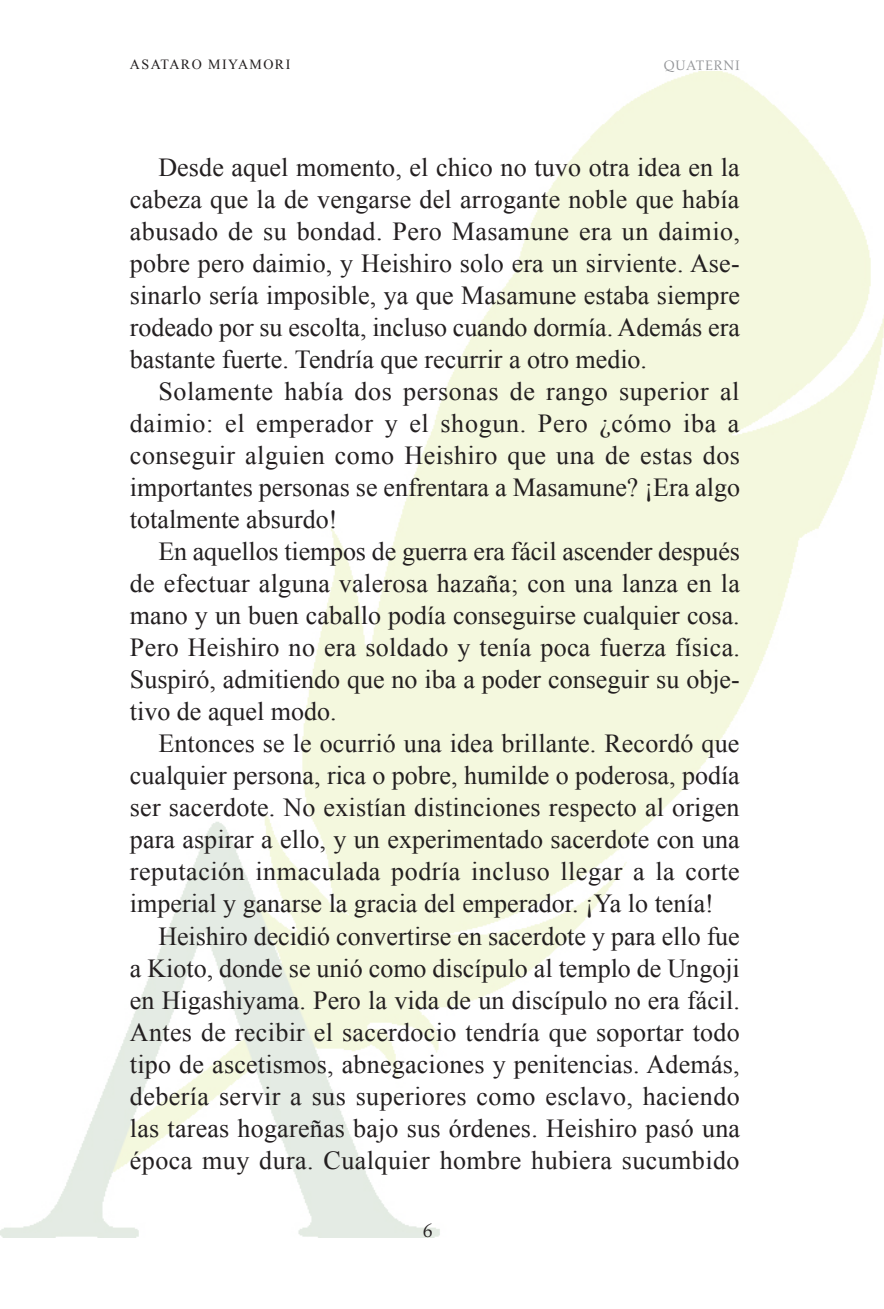
<style>
.page{position:relative;width:884px;height:1309px;background:#fff}
.page>*{position:absolute;margin:0;border:0;box-sizing:border-box;transform-origin:0 0}
.texto_yo{font:26px/32px "Times New Roman";color:#231f20;text-align:justify}
.t1{font:20px "Aldus LT Std";color:#231f20}
.t2{font:14px "Times New Roman";letter-spacing:.1em;color:#231f20}
.t3{font:14px "Aldus LT Std";letter-spacing:.05em;color:#939598}
</style>
<div class="page">
<img style="left:0;top:71px;width:883px;height:1166px">
<p class="t2" style="left:130px;top:55px;width:162px">ASATARO MIYAMORI</p>
<p class="t3" style="left:663px;top:57px;width:77px">QUATERNI</p>
<p class="texto_yo" style="left:130px;top:151px;width:611px;text-indent:28px">Desde aquel momento, el chico no tuvo otra idea en la cabeza que la de vengarse del arrogante noble que había abusado de su bondad. Pero Masamune era un daimio, pobre pero daimio, y Heishiro solo era un sirviente. Ase&shy;sinarlo sería imposible, ya que Masamune estaba siempre rodeado por su escolta, incluso cuando dormía. Además era bastante fuerte. Tendría que recurrir a otro medio.</p>
<p class="texto_yo" style="left:130px;top:375px;width:611px;text-indent:28px">Solamente había dos personas de rango superior al daimio: el emperador y el shogun. Pero ¿cómo iba a conseguir alguien como Heishiro que una de estas dos importantes personas se enfrentara a Masamune? ¡Era algo totalmente absurdo!</p>
<p class="texto_yo" style="left:130px;top:535px;width:611px;text-indent:28px">En aquellos tiempos de guerra era fácil ascender después de efectuar alguna valerosa hazaña; con una lanza en la mano y un buen caballo podía conseguirse cualquier cosa.<br>Pero Heishiro no era soldado y tenía poca fuerza física.<br>Suspiró, admitiendo que no iba a poder conseguir su obje&shy;tivo de aquel modo.</p>
<p class="texto_yo" style="left:130px;top:727px;width:611px;text-indent:28px">Entonces se le ocurrió una idea brillante. Recordó que cualquier persona, rica o pobre, humilde o poderosa, podía ser sacerdote. No existían distinciones respecto al origen para aspirar a ello, y un experimentado sacerdote con una reputación inmaculada podría incluso llegar a la corte imperial y ganarse la gracia del emperador. ¡Ya lo tenía!</p>
<p class="texto_yo" style="left:130px;top:919px;width:611px;text-indent:28px">Heishiro decidió convertirse en sacerdote y para ello fue a Kioto, donde se unió como discípulo al templo de Ungoji en Higashiyama. Pero la vida de un discípulo no era fácil.<br>Antes de recibir el sacerdocio tendría que soportar todo tipo de ascetismos, abnegaciones y penitencias. Además, debería servir a sus superiores como esclavo, haciendo las tareas hogareñas bajo sus órdenes. Heishiro pasó una época muy dura. Cualquier hombre hubiera sucumbido</p>
<p class="t1" style="left:423px;top:1219px;width:11px">6</p>
</div>
